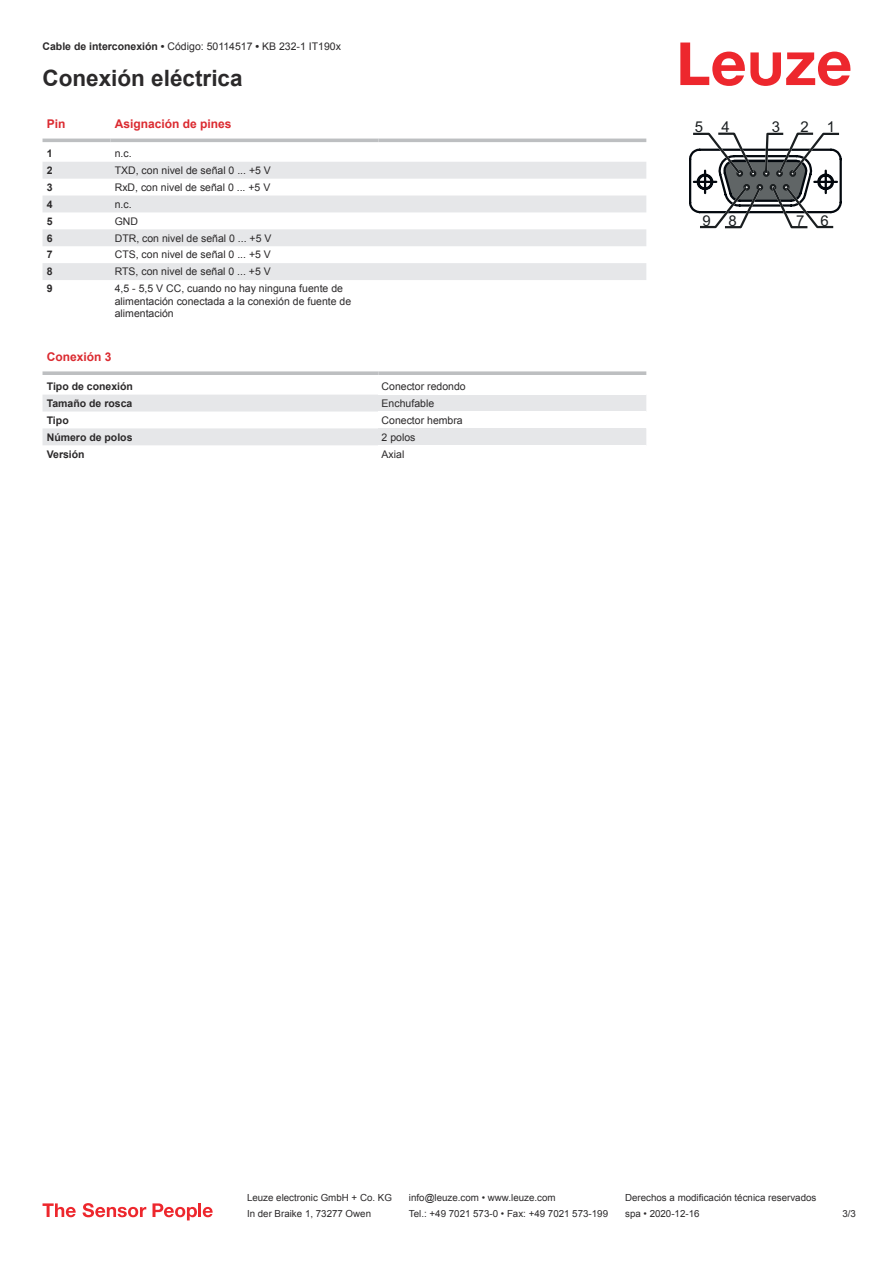
<style>
.page{position:relative;width:893px;height:1263px;background:#fff}
.page>*{position:absolute;margin:0;border:0;box-sizing:border-box;transform-origin:0 0}
.t1{font:700 22.5px "Arial";color:#2b292a}
.t2{font:15px "Arial";color:#1a1e20}
.t3{font:700 12px "Arial";color:#db2a30}
.t4{font:10.5px/12.6px "Arial";color:#2b292a}
.t5{font:700 10.5px "Arial";color:#2b292a}
.t6{font:9.75px "Arial";color:#2b292a}
.s1{font-weight:700}
</style>
<div class="page">
<svg style="left:680px;top:43px;width:170px;height:43px"></svg>
<svg style="left:43px;top:138px;width:603px;height:1px"></svg>
<svg style="left:43px;top:162px;width:603px;height:118px;fill:#e6e7e9"></svg>
<hr style="left:43px;top:139px;width:68px;height:3px;background:#bdbfc1">
<hr style="left:111px;top:139px;width:267px;height:3px;background:#bdbfc1">
<hr style="left:378px;top:139px;width:268px;height:3px;background:#bdbfc1">
<svg style="left:43px;top:395px;width:335px;height:50px"></svg>
<svg style="left:43px;top:371px;width:335px;height:4px"></svg>
<svg style="left:378px;top:371px;width:268px;height:4px"></svg>
<div style="left:378px;top:395px;width:268px;height:16px;background:#e6e7e9"></div>
<div style="left:378px;top:428px;width:268px;height:17px;background:#e6e7e9"></div>
<svg style="left:689px;top:132px;width:153px;height:97px"></svg>
<svg style="left:43px;top:1203px;width:33px;height:14px"></svg>
<svg style="left:83px;top:1203px;width:63px;height:14px"></svg>
<svg style="left:153px;top:1203px;width:44px;height:17px"></svg>
<hr style="left:198px;top:1203px;width:3px;height:14px;background:#ed272d">
<svg style="left:203px;top:1207px;width:10px;height:10px"></svg>
<p class="t4" style="left:43px;top:41px;width:300px"><span class="s1">Cable de interconexión •</span> Código: 50114517 <span class="s1">•</span> KB 232-1 IT190x</p>
<h1 class="t1" style="left:43px;top:70px;width:202px">Conexión eléctrica</h1>
<p class="t3" style="left:47px;top:119px;width:20px">Pin</p>
<p class="t3" style="left:115px;top:119px;width:118px">Asignación de pines</p>
<p class="t5" style="left:47px;top:149px;width:7px">1</p>
<p class="t4" style="left:115px;top:148px;width:18px">n.c.</p>
<p class="t5" style="left:47px;top:166px;width:7px">2</p>
<p class="t4" style="left:115px;top:165px;width:158px">TXD, con nivel de señal 0 ... +5 V</p>
<p class="t5" style="left:47px;top:183px;width:7px">3</p>
<p class="t4" style="left:115px;top:182px;width:157px">RxD, con nivel de señal 0 ... +5 V</p>
<p class="t5" style="left:47px;top:200px;width:7px">4</p>
<p class="t4" style="left:115px;top:199px;width:18px">n.c.</p>
<p class="t5" style="left:47px;top:217px;width:7px">5</p>
<p class="t4" style="left:115px;top:216px;width:25px">GND</p>
<p class="t5" style="left:47px;top:234px;width:7px">6</p>
<p class="t4" style="left:115px;top:232px;width:158px">DTR, con nivel de señal 0 ... +5 V</p>
<p class="t5" style="left:47px;top:251px;width:7px">7</p>
<p class="t4" style="left:115px;top:249px;width:158px">CTS, con nivel de señal 0 ... +5 V</p>
<p class="t5" style="left:47px;top:268px;width:7px">8</p>
<p class="t4" style="left:115px;top:266px;width:157px">RTS, con nivel de señal 0 ... +5 V</p>
<p class="t5" style="left:47px;top:285px;width:7px">9</p>
<p class="t4" style="left:115px;top:283px;width:238px">4,5 - 5,5 V CC, cuando no hay ninguna fuente de alimentación conectada a la conexión de fuente de alimentación</p>
<p class="t3" style="left:47px;top:352px;width:66px">Conexión 3</p>
<p class="t5" style="left:47px;top:382px;width:88px">Tipo de conexión</p>
<p class="t4" style="left:382px;top:381px;width:86px">Conector redondo</p>
<p class="t5" style="left:47px;top:399px;width:87px">Tamaño de rosca</p>
<p class="t4" style="left:382px;top:398px;width:54px">Enchufable</p>
<p class="t5" style="left:47px;top:416px;width:23px">Tipo</p>
<p class="t4" style="left:382px;top:415px;width:83px">Conector hembra</p>
<p class="t5" style="left:47px;top:433px;width:87px">Número de polos</p>
<p class="t4" style="left:382px;top:432px;width:35px">2 polos</p>
<p class="t5" style="left:47px;top:450px;width:39px">Versión</p>
<p class="t4" style="left:382px;top:448px;width:24px">Axial</p>
<h2 class="t2" style="left:695px;top:118px;width:36px">5 4</h2>
<h2 class="t2" style="left:772px;top:118px;width:10px">3</h2>
<h2 class="t2" style="left:801px;top:118px;width:36px">2 1</h2>
<h2 class="t2" style="left:702px;top:212px;width:36px">9 8</h2>
<h2 class="t2" style="left:796px;top:212px;width:34px">7 6</h2>
<p class="t6" style="left:247px;top:1194px;width:146px">Leuze electronic GmbH + Co. KG</p>
<p class="t6" style="left:409px;top:1194px;width:148px">info@leuze.com • www.leuze.com</p>
<p class="t6" style="left:625px;top:1194px;width:193px">Derechos a modificación técnica reservados</p>
<p class="t6" style="left:247px;top:1210px;width:126px">In der Braike 1, 73277 Owen</p>
<p class="t6" style="left:409px;top:1210px;width:201px">Tel.: +49 7021 573-0 • Fax: +49 7021 573-199</p>
<p class="t6" style="left:625px;top:1210px;width:76px">spa • 2020-12-16</p>
<p class="t6" style="left:842px;top:1210px;width:15px">3 /3</p>
</div>
